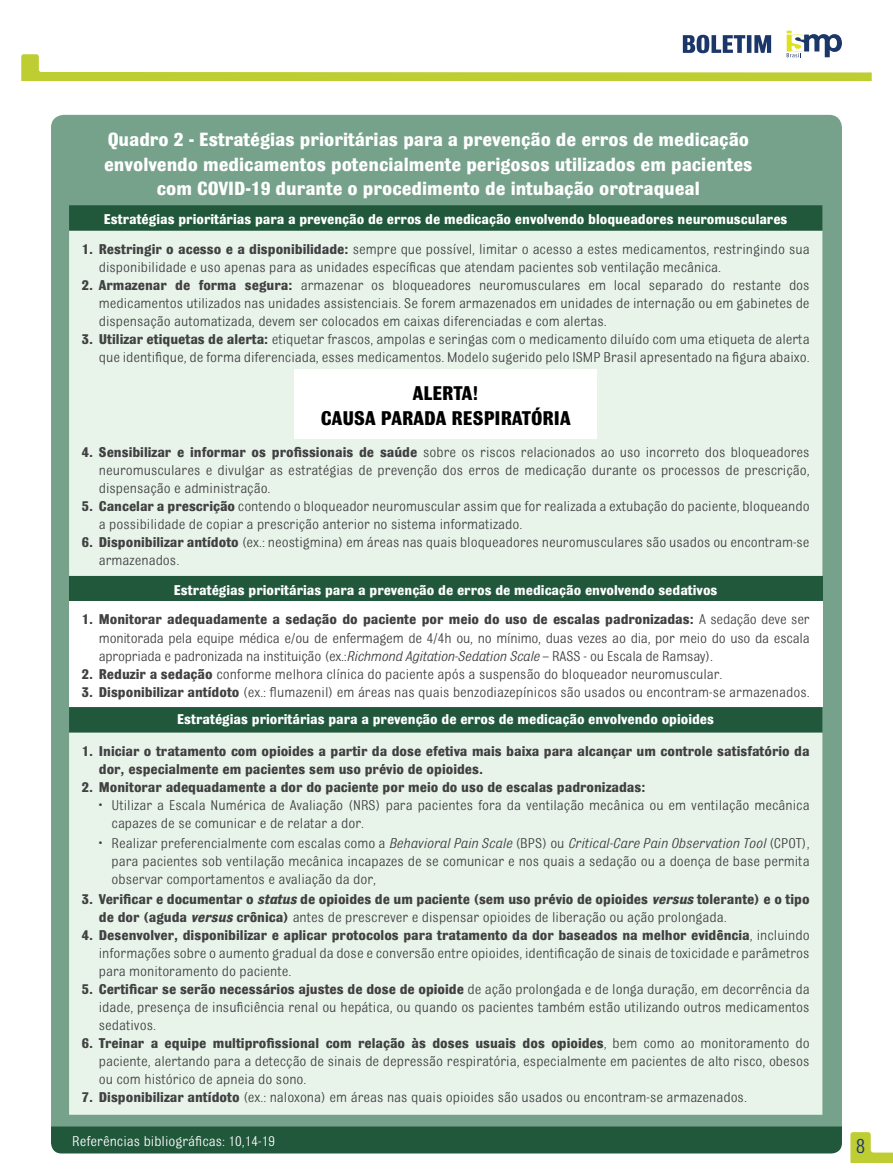
<style>
.page{position:relative;width:893px;height:1174px;background:#fff}
.page>*{position:absolute;margin:0;border:0;box-sizing:border-box;transform-origin:0 0}
.t1{font:21.6px "Bulldog";color:#1b3668}
.t2{font:700 21px/25.2px "Bulldog";color:#000;text-align:center}
.subtitulo_quadro_azu{font:700 20.25px/24.3px "Bulldog";color:#fff;text-align:center}
.Texto_tabela{font:15px/18px "Bulldog";color:#414042;text-align:justify}
.Texto_tabela-2{font:700 15px/18px "Bulldog";color:#414042}
.Texto_tabela-3{font:700 15px "Bulldog";color:#fff}
.Texto_errado{font:15px "Bulldog";color:#fff}
.s1{font-weight:700}
.s2{font-style:italic}
.s3{font-weight:400}
</style>
<div class="page">
<div style="left:51px;top:115px;width:791px;height:1011px;background:#76a28c"></div>
<div style="left:51px;top:1126px;width:791px;height:27px;background:#21573b"></div>
<svg style="left:69px;top:205px;width:753px;height:26px;background:#23593d"></svg>
<div style="left:69px;top:231px;width:753px;height:883px;background:#e8f4ea"></div>
<div style="left:69px;top:576px;width:753px;height:25px;background:#21573b"></div>
<div style="left:69px;top:601px;width:753px;height:106px;background:#fff"></div>
<div style="left:294px;top:369px;width:303px;height:70px;background:#fff"></div>
<svg style="left:21px;top:31px;width:851px;height:50px"></svg>
<svg style="left:850px;top:1132px;width:43px;height:31px"></svg>
<p class="subtitulo_quadro_azu" style="left:104px;top:127px;width:650px">Quadro 2 - Estratégias prioritárias para a prevenção de erros de medicação envolvendo medicamentos potencialmente perigosos utilizados em pacientes com COVID-19 durante o procedimento de intubação orotraqueal</p>
<p class="Texto_tabela-3" style="left:104px;top:212px;width:685px">Estratégias prioritárias para a prevenção de erros de medicação envolvendo bloqueadores neuromusculares</p>
<p class="Texto_tabela" style="left:99px;top:240px;width:712px;text-indent:-17px"><span class="s1">1. Restringir o acesso e a disponibilidade:</span> sempre que possível, limitar o acesso a estes medicamentos, restringindo sua disponibilidade e uso apenas para as unidades específicas que atendam pacientes sob ventilação mecânica.</p>
<p class="Texto_tabela" style="left:99px;top:276px;width:712px;text-indent:-17px"><span class="s1">2. Armazenar de forma segura:</span> armazenar os bloqueadores neuromusculares em local separado do restante dos medicamentos utilizados nas unidades assistenciais. Se forem armazenados em unidades de internação ou em gabinetes de dispensação automatizada, devem ser colocados em caixas diferenciadas e com alertas.</p>
<p class="Texto_tabela" style="left:82px;top:330px;width:729px;text-align:right"><span class="s1">3. Utilizar etiquetas de alerta:</span> etiquetar frascos, ampolas e seringas com o medicamento diluído com uma etiqueta de alerta que identifique, de forma diferenciada, esses medicamentos. Modelo sugerido pelo ISMP Brasil apresentado na figura abaixo.</p>
<p class="t2" style="left:321px;top:381px;width:251px">ALERTA!<br>CAUSA PARADA RESPIRATÓRIA</p>
<p class="Texto_tabela" style="left:99px;top:443px;width:712px;text-indent:-17px"><span class="s1">4. Sensibilizar e informar os profissionais de saúde</span> sobre os riscos relacionados ao uso incorreto dos bloqueadores neuromusculares e divulgar as estratégias de prevenção dos erros de medicação durante os processos de prescrição, dispensação e administração.</p>
<p class="Texto_tabela" style="left:99px;top:497px;width:712px;text-indent:-17px"><span class="s1">5. Cancelar a prescrição</span> contendo o bloqueador neuromuscular assim que for realizada a extubação do paciente, bloqueando a possibilidade de copiar a prescrição anterior no sistema informatizado.</p>
<p class="Texto_tabela" style="left:99px;top:533px;width:712px;text-indent:-17px"><span class="s1">6. Disponibilizar antídoto</span> (ex.: neostigmina) em áreas nas quais bloqueadores neuromusculares são usados ou encontram-se armazenados.</p>
<p class="Texto_tabela-3" style="left:174px;top:582px;width:545px">Estratégias prioritárias para a prevenção de erros de medicação envolvendo sedativos</p>
<p class="Texto_tabela" style="left:99px;top:610px;width:712px;text-indent:-17px"><span class="s1">1. Monitorar adequadamente a sedação do paciente por meio do uso de escalas padronizadas:</span> A sedação deve ser monitorada pela equipe médica e/ou de enfermagem de 4/4h ou, no mínimo, duas vezes ao dia, por meio do uso da escala apropriada e padronizada na instituição (ex.:<span class="s2">Richmond Agitation-Sedation Scale</span> – RASS - ou Escala de Ramsay).</p>
<p class="Texto_tabela" style="left:82px;top:664px;width:642px"><span class="s1">2. Reduzir a sedação</span> conforme melhora clínica do paciente após a suspensão do bloqueador neuromuscular.</p>
<p class="Texto_tabela" style="left:82px;top:682px;width:729px"><span class="s1">3. Disponibilizar antídoto</span> (ex.: flumazenil) em áreas nas quais benzodiazepínicos são usados ou encontram-se armazenados.</p>
<p class="Texto_tabela-3" style="left:177px;top:711px;width:538px">Estratégias prioritárias para a prevenção de erros de medicação envolvendo opioides</p>
<p class="Texto_tabela-2" style="left:99px;top:741px;width:712px;text-indent:-17px">1. Iniciar o tratamento com opioides a partir da dose efetiva mais baixa para alcançar um controle satisfatório da dor, especialmente em pacientes sem uso prévio de opioides.</p>
<p class="Texto_tabela-2" style="left:82px;top:777px;width:565px">2. Monitorar adequadamente a dor do paciente por meio do uso de escalas padronizadas:</p>
<p class="Texto_tabela" style="left:112px;top:795px;width:699px;text-indent:-13px">• Utilizar a Escala Numérica de Avaliação (NRS) para pacientes fora da ventilação mecânica ou em ventilação mecânica capazes de se comunicar e de relatar a dor.</p>
<p class="Texto_tabela" style="left:112px;top:833px;width:699px;text-indent:-13px">• Realizar preferencialmente com escalas como a <span class="s2">Behavioral Pain Scale</span> (BPS) ou <span class="s2">Critical-Care Pain Observation Tool</span> (CPOT), para pacientes sob ventilação mecânica incapazes de se comunicar e nos quais a sedação ou a doença de base permita observar comportamentos e avaliação da dor,</p>
<p class="Texto_tabela-2" style="left:99px;top:890px;width:712px;text-indent:-17px">3. Verificar e documentar o <span class="s2">status</span> de opioides de um paciente (sem uso prévio de opioides <span class="s2">versus</span> tolerante) e o tipo de dor (aguda <span class="s2">versus</span> crônica) <span class="s3">antes de prescrever e dispensar opioides de liberação ou ação prolongada.</span></p>
<p class="Texto_tabela" style="left:99px;top:926px;width:712px;text-indent:-17px"><span class="s1">4. Desenvolver, disponibilizar e aplicar protocolos para tratamento da dor baseados na melhor evidência</span>, incluindo informações sobre o aumento gradual da dose e conversão entre opioides, identificação de sinais de toxicidade e parâmetros para monitoramento do paciente.</p>
<p class="Texto_tabela" style="left:99px;top:980px;width:712px;text-indent:-17px"><span class="s1">5. Certificar se serão necessários ajustes de dose de opioide</span> de ação prolongada e de longa duração, em decorrência da idade, presença de insuficiência renal ou hepática, ou quando os pacientes também estão utilizando outros medicamentos sedativos.</p>
<p class="Texto_tabela" style="left:99px;top:1034px;width:712px;text-indent:-17px"><span class="s1">6. Treinar a equipe multiprofissional com relação às doses usuais dos opioides</span>, bem como ao monitoramento do paciente, alertando para a detecção de sinais de depressão respiratória, especialmente em pacientes de alto risco, obesos ou com histórico de apneia do sono.</p>
<p class="Texto_tabela" style="left:82px;top:1088px;width:667px"><span class="s1">7. Disponibilizar antídoto</span> (ex.: naloxona) em áreas nas quais opioides são usados ou encontram-se armazenados.</p>
<p class="Texto_errado" style="left:72px;top:1133px;width:204px">Referências bibliográficas: 10,14-19</p>
<h1 class="t1" style="left:856px;top:1135px;width:11px">8</h1>
</div>
